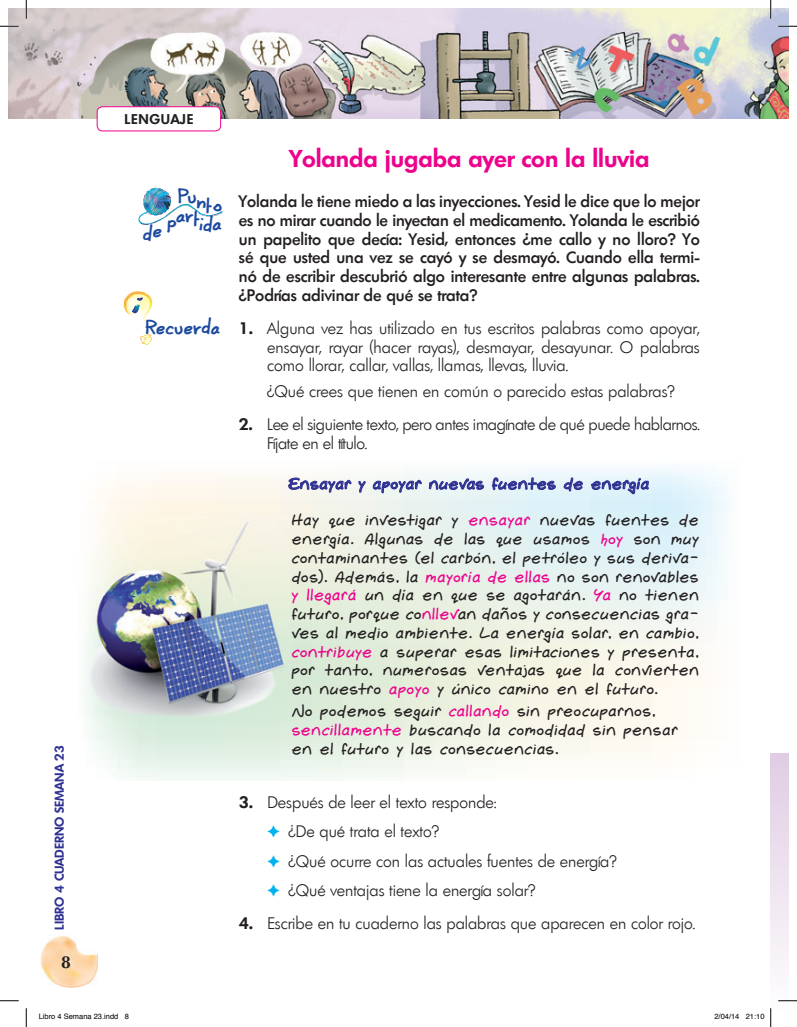
<style>
.page{position:relative;width:797px;height:1027px;background:#fff}
.page>*{position:absolute;margin:0;border:0;box-sizing:border-box;transform-origin:0 0}
.t1{font:600 23.75px "Limerick";color:#ed028c}
.t2{font:700 17.5px "Optima";color:#231f20}
.t3{font:16.25px/18.8px "Gemelli";color:#231f20;text-align:justify}
.t4{font:300 16.25px/29.4px "Limerick";color:#231f20;text-align:justify}
.t5{font:500 16.25px/18.8px "Limerick";color:#231f20;text-align:justify}
.t6{font:300 16.25px/18.8px "Limerick";letter-spacing:-.02em;color:#231f20}
.t7{font:16.25px "Gemelli";color:#2e3092}
.t8{font:15px "Coert Schrift Dik";color:#1d4a9f}
.t9{font:600 13.75px "Limerick";letter-spacing:.05em;color:#231f20}
.t10{font:600 12.5px "Limerick";color:#2e3092}
.t11{font:7.5px "Helvetica";color:#000}
.s1{font-weight:600}
.s2{color:#ed028c}
.s3{color:#00b3ef}
</style>
<div class="page">
<img style="left:41px;top:936px;width:57px;height:51px">
<div style="left:770px;top:753px;width:18px;height:265px;background:linear-gradient(to bottom,#e0cce3,#fdfdfd)"></div>
<img style="left:9px;top:9px;width:779px;height:109px">
<img style="left:138px;top:187px;width:85px;height:38px">
<svg style="left:140px;top:333px;width:12px;height:12px"></svg>
<svg style="left:123px;top:291px;width:28px;height:31px"></svg>
<svg style="left:87px;top:468px;width:641px;height:312px"></svg>
<img style="left:85px;top:516px;width:205px;height:200px">
<div style="left:97px;top:107px;width:124px;height:24px;background:#fff;border-radius:5px"></div>
<div style="left:97px;top:106px;width:124px;height:25px;border:1px solid #ed028c;border-radius:5px"></div>
<svg style="left:288px;top:478px;width:63px;height:18px"></svg>
<svg style="left:358px;top:481px;width:7px;height:15px"></svg>
<svg style="left:373px;top:480px;width:48px;height:16px"></svg>
<svg style="left:429px;top:479px;width:55px;height:11px"></svg>
<svg style="left:492px;top:477px;width:63px;height:13px"></svg>
<svg style="left:564px;top:478px;width:18px;height:13px"></svg>
<svg style="left:591px;top:478px;width:57px;height:16px"></svg>
<svg style="left:0;top:25px;width:19px;height:2px"></svg>
<svg style="left:778px;top:25px;width:19px;height:2px"></svg>
<svg style="left:0;top:1000px;width:19px;height:1px"></svg>
<svg style="left:778px;top:1000px;width:19px;height:1px"></svg>
<svg style="left:25px;top:0;width:2px;height:19px"></svg>
<svg style="left:25px;top:1008px;width:2px;height:19px"></svg>
<svg style="left:770px;top:0;width:1px;height:19px"></svg>
<svg style="left:770px;top:1008px;width:1px;height:19px"></svg>
<p class="t10" style="left:51px;top:930px;width:186px;rotate:-90deg">LIBRO 4 CUADERNO SEMANA 23</p>
<p class="t2" style="left:61px;top:952px;width:11px">8</p>
<p class="t9" style="left:124px;top:111px;width:70px">LENGUAJE</p>
<p class="t8" style="left:178px;top:196px;width:46px">P nto</p>
<p class="t8" style="left:188px;top:189px;width:11px">u</p>
<p class="t8" style="left:168px;top:211px;width:20px">pa</p>
<p class="t8" style="left:194px;top:216px;width:30px">tda</p>
<p class="t8" style="left:186px;top:208px;width:10px">r</p>
<p class="t8" style="left:200px;top:216px;width:6px">i</p>
<p class="t8" style="left:143px;top:227px;width:11px">d</p>
<p class="t8" style="left:153px;top:223px;width:11px">e</p>
<p class="t8" style="left:146px;top:320px;width:77px">Recuerda</p>
<h1 class="t1" style="left:289px;top:143px;width:361px">Yolanda jugaba ayer con la lluvia</h1>
<p class="t5" style="left:239px;top:192px;width:462px">Yolanda le tiene miedo a las inyecciones. Yesid le dice que lo mejor es no mirar cuando le inyectan el medicamento. Yolanda le escribió un papelito que decía: Yesid, entonces ¿me callo y no lloro? Yo sé que usted una vez se cayó y se desmayó. Cuando ella termi&shy;nó de escribir descubrió algo interesante entre algunas palabras. ¿Podrías adivinar de qué se trata?</p>
<p class="t4" style="left:267px;top:319px;width:434px;line-height:18.8px;text-indent:-28px"><span class="s1">1.</span> Alguna vez has utilizado en tus escritos palabras como apoyar, ensayar, rayar (hacer rayas), desmayar, desayunar. O palabras como llorar, callar, vallas, llamas, llevas, lluvia.</p>
<p class="t4" style="left:267px;top:377px;width:409px">¿Qué crees que tienen en común o parecido estas palabras?</p>
<p class="t6" style="left:267px;top:415px;width:434px;text-indent:-28px"><span class="s1">2.</span> Lee el siguiente texto, pero antes imagínate de qué puede hablarnos.<br>Fíjate en el título.</p>
<p class="t7" style="left:289px;top:474px;width:363px">Ensayar y apoyar nuevas fuentes de energía</p>
<p class="t3" style="left:292px;top:511px;width:409px">Hay que investigar y <span class="s2">ensayar</span> nuevas fuentes de energía. Algunas de las que usamos <span class="s2">hoy</span> son muy contaminantes (el carbón, el petróleo y sus deriva&shy;dos). Además, la <span class="s2">mayoría de ellas</span> no son renovables <span class="s2">y llegará</span> un día en que se agotarán. <span class="s2">Ya</span> no tienen futuro, porque co<span class="s2">nllev</span>an daños y consecuencias gra&shy;ves al medio ambiente. La energía solar, en cambio, <span class="s2">contribuye</span> a superar esas limitaciones y presenta, por tanto, numerosas ventajas que la convierten en nuestro <span class="s2">apoyo</span> y único camino en el futuro.</p>
<p class="t3" style="left:292px;top:702px;width:388px;text-align:left">No podemos seguir <span class="s2">callando</span> sin preocuparnos, <span class="s2">sencillamente</span> buscando la comodidad sin pensar en el futuro y las consecuencias.</p>
<p class="t4" style="left:267px;top:788px;width:351px;text-align:left;text-indent:-28px"><span class="s1">3.</span> Después de leer el texto responde:<br><span class="s3">✦</span> ¿De qué trata el texto?<br><span class="s3">✦</span> ¿Qué ocurre con las actuales fuentes de energía? <span class="s3">✦</span> ¿Qué ventajas tiene la energía solar?</p>
<p class="t4" style="left:239px;top:909px;width:458px"><span class="s1">4.</span> Escribe en tu cuaderno las palabras que aparecen en color rojo.</p>
<p class="t11" style="left:39px;top:1011px;width:92px">Libro 4 Semana 23.indd 8</p>
<p class="t11" style="left:714px;top:1011px;width:52px">2/04/14 21:10</p>
</div>
